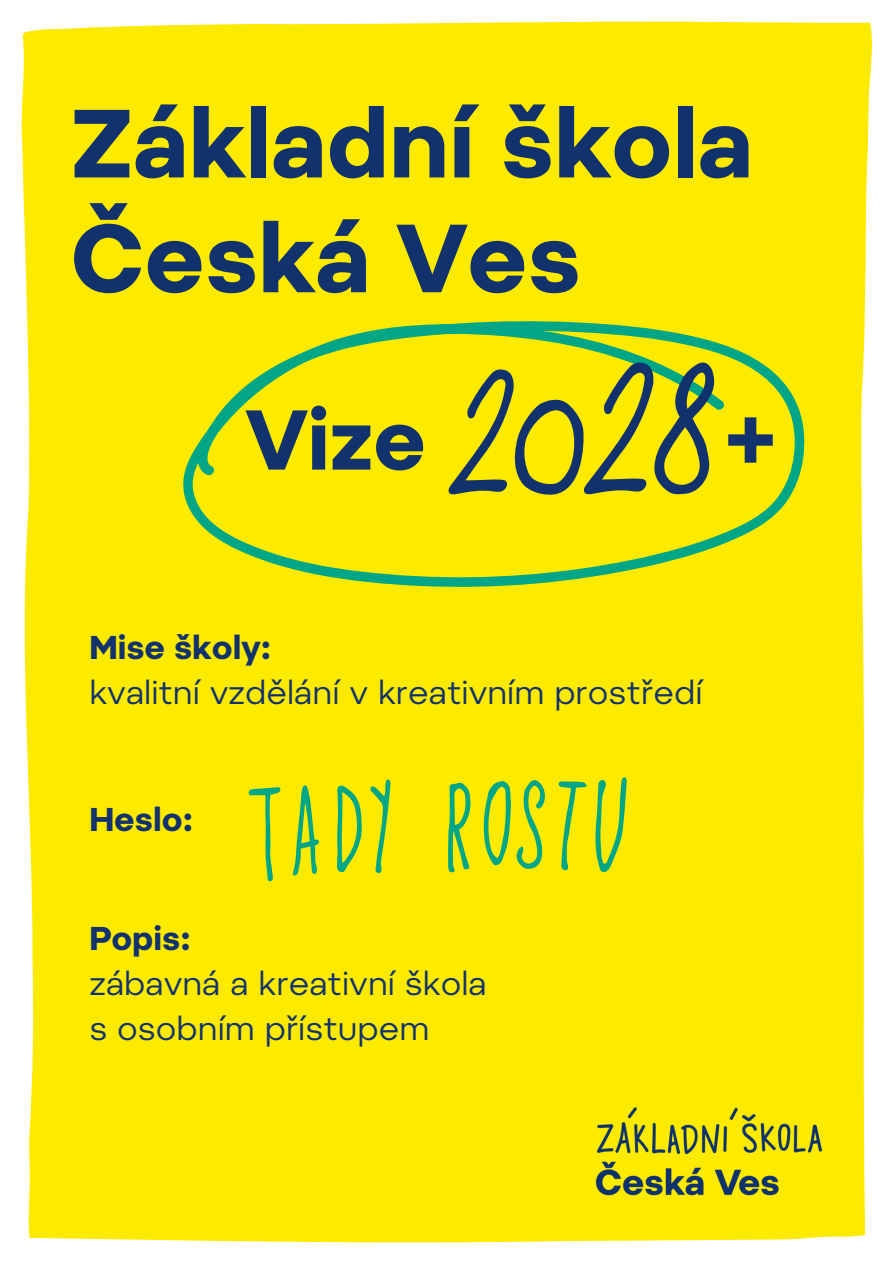
<style>
.page{position:relative;width:894px;height:1264px;background:#fff}
.page>*{position:absolute;margin:0;border:0;box-sizing:border-box;transform-origin:0 0}
.t1{font:700 96.45px/114.8px "Pepi";color:#12326e}
.t2{font:700 84.45px "Pepi";color:#12326e}
.t3{font:33px "Pepi";color:#12326e}
.t4{font:700 33px "Pepi";color:#12326e}
</style>
<div class="page">
<div style="left:21px;top:21px;width:851px;height:1222px;background:#fcea00"></div>
<svg style="left:595px;top:777px;width:32px;height:96px;background:#aed528"></svg>
<svg style="left:448px;top:782px;width:23px;height:90px;background:#8acb3b"></svg>
<svg style="left:293px;top:785px;width:28px;height:90px;background:#a6d22c"></svg>
<svg style="left:336px;top:785px;width:26px;height:88px;background:#9ed031"></svg>
<svg style="left:483px;top:779px;width:64px;height:90px;background:#b5d624"></svg>
<svg style="left:248px;top:786px;width:32px;height:95px;background:#cadc19"></svg>
<svg style="left:370px;top:779px;width:20px;height:94px;background:#b2d626"></svg>
<svg style="left:558px;top:781px;width:28px;height:90px;background:#c3da1d"></svg>
<img style="left:571px;top:1090px;width:275px;height:129px">
<svg style="left:183px;top:321px;width:621px;height:266px;background:#dce110"></svg>
<svg style="left:448px;top:362px;width:266px;height:133px;background:#b7b620"></svg>
<p class="t1" style="left:71px;top:97px;width:683px">Základní škola<br>Česká Ves</p>
<p class="t2" style="left:246px;top:407px;width:182px">Vize</p>
<p class="t2" style="left:722px;top:407px;width:56px">+</p>
<h1 class="t4" style="left:89px;top:634px;width:183px">Mise školy:</h1>
<p class="t3" style="left:89px;top:679px;width:614px">kvalitní vzdělání v kreativním prostředí</p>
<p class="t4" style="left:89px;top:807px;width:105px">Heslo:</p>
<p class="t4" style="left:89px;top:925px;width:103px">Popis:</p>
<p class="t3" style="left:89px;top:970px;width:399px">zábavná a kreativní škola</p>
<h2 class="t3" style="left:89px;top:1015px;width:341px">s osobním přístupem</h2>
</div>
